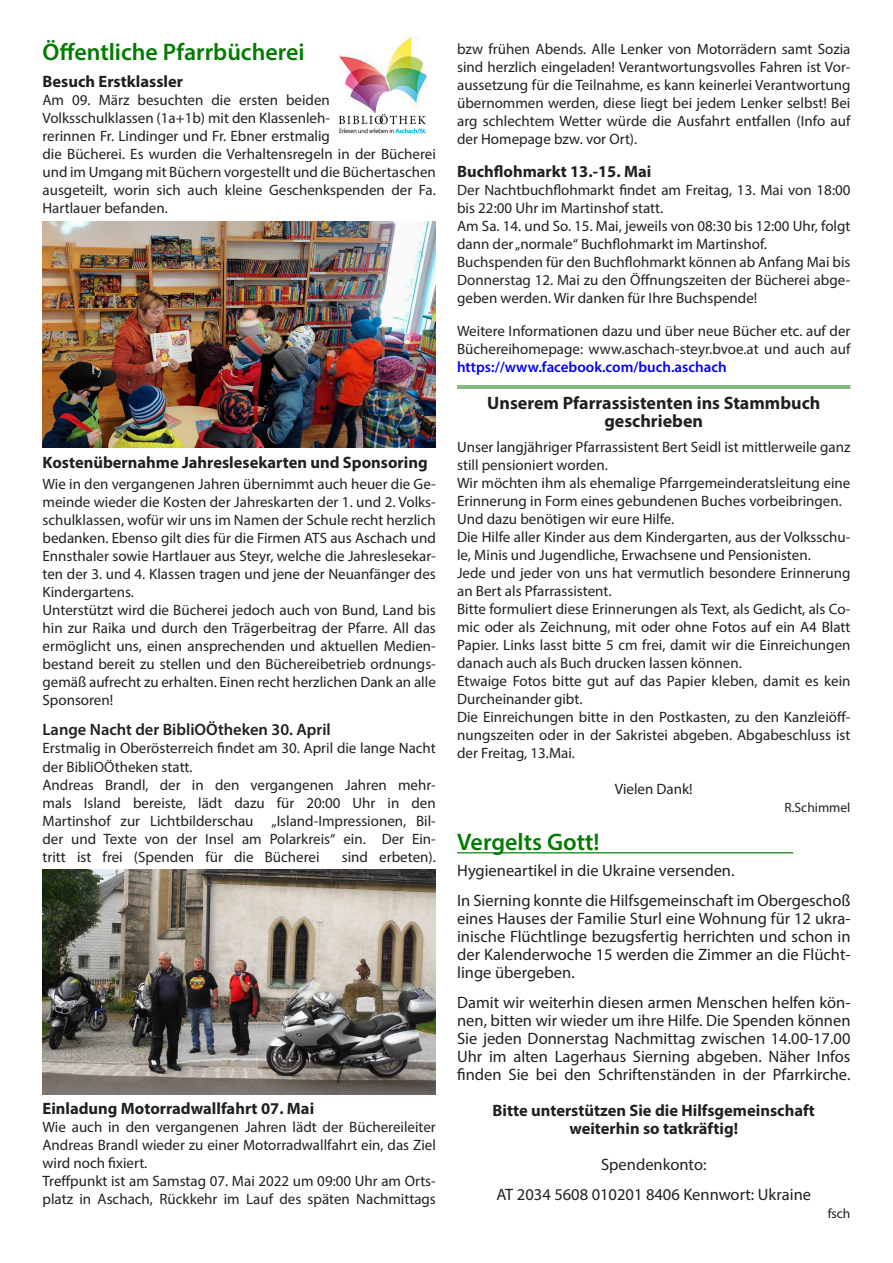
<style>
.page{position:relative;width:893px;height:1263px;background:#fff}
.page>*{position:absolute;margin:0;border:0;box-sizing:border-box;transform-origin:0 0}
.t1{font:600 24px "Myriad Pro";color:#007b00}
.t2{font:700 18px "Myriad Pro";color:#231f20}
.t3{font:16.5px/18px "Myriad Pro";color:#231f20;text-align:justify}
.t4{font:700 16.5px "Myriad Pro";color:#231f20}
.t5{font:600 16.5px "Myriad Pro";color:#231f20}
.t6{font:15px/18px "Myriad Pro";color:#231f20}
.t7{font:13.5px "Myriad Pro";color:#231f20}
.s1{font-weight:600;color:#00f}
</style>
<div class="page">
<img style="left:338px;top:37px;width:89px;height:97px">
<img style="left:43px;top:222px;width:393px;height:226px">
<img style="left:43px;top:870px;width:393px;height:224px">
<hr style="left:457px;top:385px;width:393px;height:1px;background:#007b00">
<hr style="left:457px;top:387px;width:393px;height:1px;background:#007b00">
<hr style="left:457px;top:852px;width:336px;height:1px;background:#007b00">
<p class="t1" style="left:43px;top:36px;width:264px">Öffentliche Pfarrbücherei</p>
<p class="t4" style="left:43px;top:70px;width:142px">Besuch Erstklassler</p>
<p class="t6" style="left:43px;top:91px;width:395px">Am 09. März besuchten die ersten beiden Volksschulklassen (1a+1b) mit den Klassenleh-<br>rerinnen Fr. Lindinger und Fr. Ebner erstmalig<br>die Bücherei. Es wurden die Verhaltensregeln in der Bücherei und im Umgang mit Büchern vorgestellt und die Büchertaschen ausgeteilt, worin sich auch kleine Geschenkspenden der Fa.<br>Hartlauer befanden.</p>
<p class="t4" style="left:43px;top:451px;width:387px">Kostenübernahme Jahreslesekarten und Sponsoring</p>
<p class="t6" style="left:43px;top:475px;width:395px;text-align:justify">Wie in den vergangenen Jahren übernimmt auch heuer die Ge&shy;meinde wieder die Kosten der Jahreskarten der 1. und 2. Volks&shy;schulklassen, wofür wir uns im Namen der Schule recht herzlich bedanken. Ebenso gilt dies für die Firmen ATS aus Aschach und Ennsthaler sowie Hartlauer aus Steyr, welche die Jahreslesekar&shy;ten der 3. und 4. Klassen tragen und jene der Neuanfänger des Kindergartens.</p>
<p class="t6" style="left:43px;top:601px;width:395px;text-align:justify">Unterstützt wird die Bücherei jedoch auch von Bund, Land bis hin zur Raika und durch den Trägerbeitrag der Pfarre. All das ermöglicht uns, einen ansprechenden und aktuellen Medien&shy;bestand bereit zu stellen und den Büchereibetrieb ordnungs&shy;gemäß aufrecht zu erhalten. Einen recht herzlichen Dank an alle Sponsoren!</p>
<p class="t5" style="left:43px;top:719px;width:290px">Lange Nacht der BibliOÖtheken 30. April</p>
<p class="t6" style="left:43px;top:738px;width:395px;line-height:19.5px">Erstmalig in Oberösterreich findet am 30. April die lange Nacht der BibliOÖtheken statt.</p>
<p class="t6" style="left:43px;top:776px;width:395px;text-align:justify">Andreas Brandl, der in den vergangenen Jahren mehr&shy;mals Island bereiste, lädt dazu für 20:00 Uhr in den Martinshof zur Lichtbilderschau „Island-Impressionen, Bil&shy;der und Texte von der Insel am Polarkreis“ ein. Der Ein&shy;tritt ist frei (Spenden für die Bücherei</p>
<p class="t6" style="left:342px;top:848px;width:96px">sind erbeten).</p>
<p class="t4" style="left:43px;top:1098px;width:273px">Einladung Motorradwallfahrt 07. Mai</p>
<p class="t6" style="left:43px;top:1118px;width:395px;text-align:justify">Wie auch in den vergangenen Jahren lädt der Büchereileiter Andreas Brandl wieder zu einer Motorradwallfahrt ein, das Ziel wird noch fixiert.</p>
<p class="t6" style="left:43px;top:1172px;width:395px">Treffpunkt ist am Samstag 07. Mai 2022 um 09:00 Uhr am Orts&shy;platz in Aschach, Rückkehr im Lauf des späten Nachmittags</p>
<p class="t6" style="left:457px;top:40px;width:395px;text-align:justify">bzw frühen Abends. Alle Lenker von Motorrädern samt Sozia sind herzlich eingeladen! Verantwortungsvolles Fahren ist Vor&shy;aussetzung für die Teilnahme, es kann keinerlei Verantwortung übernommen werden, diese liegt bei jedem Lenker selbst! Bei arg schlechtem Wetter würde die Ausfahrt entfallen (Info auf der Homepage bzw. vor Ort).</p>
<p class="t4" style="left:457px;top:160px;width:196px">Buchflohmarkt 13.-15. Mai</p>
<p class="t6" style="left:457px;top:181px;width:395px">Der Nachtbuchflohmarkt findet am Freitag, 13. Mai von 18:00 bis 22:00 Uhr im Martinshof statt.</p>
<p class="t6" style="left:457px;top:217px;width:395px">Am Sa. 14. und So. 15. Mai, jeweils von 08:30 bis 12:00 Uhr, folgt dann der „normale“ Buchflohmarkt im Martinshof.</p>
<p class="t6" style="left:457px;top:253px;width:395px;text-align:justify">Buchspenden für den Buchflohmarkt können ab Anfang Mai bis Donnerstag 12. Mai zu den Öffnungszeiten der Bücherei abge&shy;geben werden. Wir danken für Ihre Buchspende!</p>
<p class="t6" style="left:457px;top:322px;width:395px;text-align:justify">Weitere Informationen dazu und über neue Bücher etc. auf der Büchereihomepage: www.aschach-steyr.bvoe.at und auch auf <span class="s1">https://www.facebook.com/buch.aschach</span></p>
<p class="t2" style="left:487px;top:392px;width:335px">Unserem Pfarrassistenten ins Stammbuch</p>
<p class="t2" style="left:604px;top:410px;width:100px">geschrieben</p>
<p class="t6" style="left:457px;top:438px;width:395px">Unser langjähriger Pfarrassistent Bert Seidl ist mittlerweile ganz still pensioniert worden.</p>
<p class="t6" style="left:457px;top:474px;width:395px">Wir möchten ihm als ehemalige Pfarrgemeinderatsleitung eine<br>Erinnerung in Form eines gebundenen Buches vorbeibringen.</p>
<p class="t6" style="left:457px;top:510px;width:219px">Und dazu benötigen wir eure Hilfe.</p>
<p class="t6" style="left:457px;top:528px;width:395px">Die Hilfe aller Kinder aus dem Kindergarten, aus der Volksschu&shy;le, Minis und Jugendliche, Erwachsene und Pensionisten.</p>
<p class="t6" style="left:457px;top:564px;width:395px">Jede und jeder von uns hat vermutlich besondere Erinnerung an Bert als Pfarrassistent.</p>
<p class="t6" style="left:457px;top:600px;width:395px;text-align:justify">Bitte formuliert diese Erinnerungen als Text, als Gedicht, als Co&shy;mic oder als Zeichnung, mit oder ohne Fotos auf ein A4 Blatt Papier. Links lasst bitte 5 cm frei, damit wir die Einreichungen danach auch als Buch drucken lassen können.</p>
<p class="t6" style="left:457px;top:672px;width:395px">Etwaige Fotos bitte gut auf das Papier kleben, damit es kein<br>Durcheinander gibt.</p>
<p class="t6" style="left:457px;top:708px;width:395px;text-align:justify">Die Einreichungen bitte in den Postkasten, zu den Kanzleiöff&shy;nungszeiten oder in der Sakristei abgeben. Abgabeschluss ist der Freitag, 13.Mai.</p>
<p class="t6" style="left:615px;top:780px;width:79px">Vielen Dank!</p>
<p class="t7" style="left:784px;top:799px;width:67px">R.Schimmel</p>
<p class="t1" style="left:457px;top:827px;width:144px">Vergelts Gott!</p>
<p class="t3" style="left:457px;top:861px;width:279px">Hygieneartikel in die Ukraine versenden.</p>
<p class="t3" style="left:457px;top:891px;width:395px">In Sierning konnte die Hilfsgemeinschaft im Obergeschoß eines Hauses der Familie Sturl eine Wohnung für 12 ukra&shy;inische Flüchtlinge bezugsfertig herrichten und schon in der Kalenderwoche 15 werden die Zimmer an die Flücht&shy;linge übergeben.</p>
<p class="t3" style="left:457px;top:993px;width:395px">Damit wir weiterhin diesen armen Menschen helfen kön&shy;nen, bitten wir wieder um ihre Hilfe. Die Spenden können Sie jeden Donnerstag Nachmittag zwischen 14.00-17.00<br>Uhr im alten Lagerhaus Sierning abgeben. Näher Infos finden Sie bei den Schriftenständen in der Pfarrkirche.</p>
<p class="t4" style="left:493px;top:1100px;width:324px">Bitte unterstützen Sie die Hilfsgemeinschaft</p>
<p class="t4" style="left:569px;top:1118px;width:170px">weiterhin so tatkräftig!</p>
<p class="t3" style="left:601px;top:1155px;width:107px">Spendenkonto:</p>
<p class="t3" style="left:496px;top:1185px;width:316px">AT 2034 5608 010201 8406 Kennwort: Ukraine</p>
<p class="t7" style="left:828px;top:1205px;width:24px">fsch</p>
</div>
